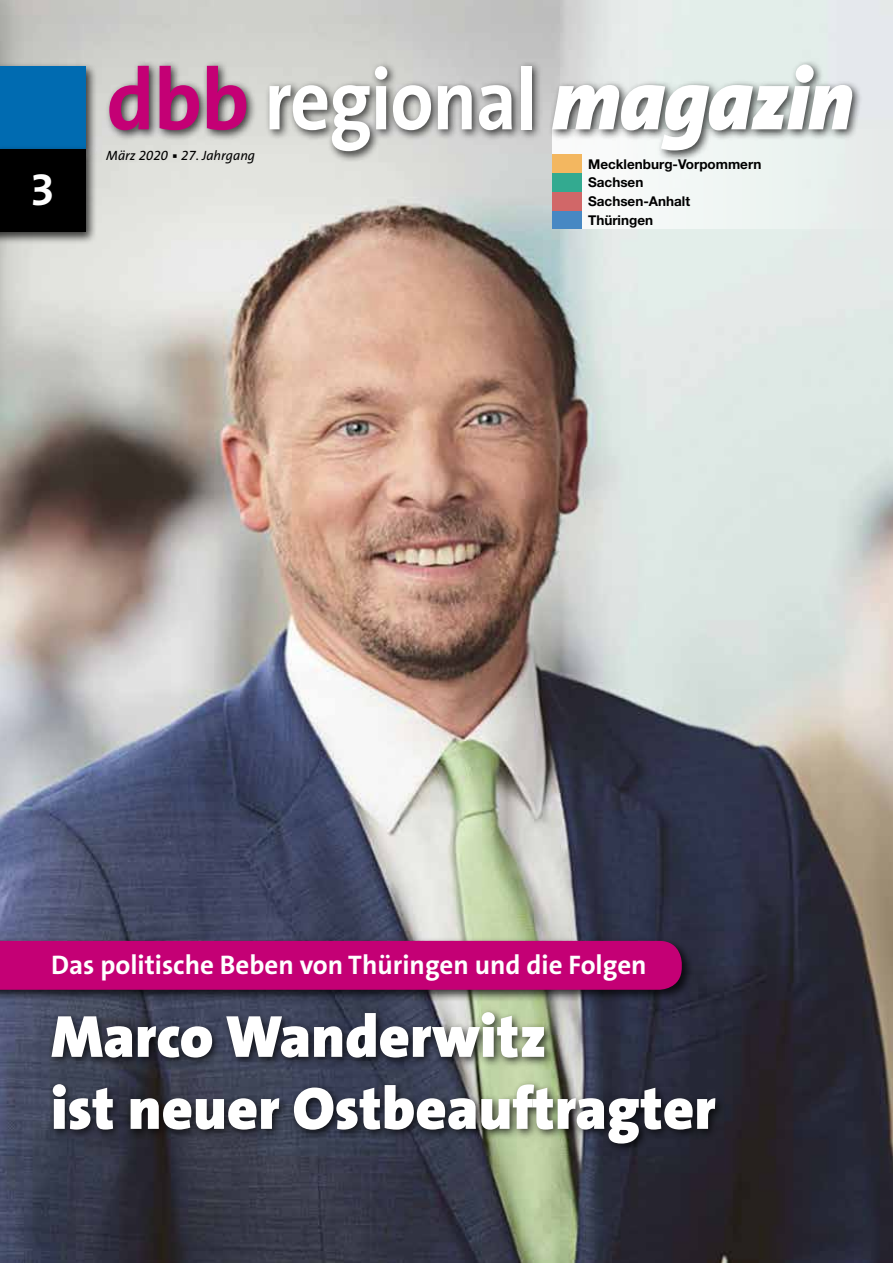
<style>
.page{position:relative;width:893px;height:1263px;background:#fff}
.page>*{position:absolute;margin:0;border:0;box-sizing:border-box;transform-origin:0 0}
.t1{font:700 87px "The Sans Os F";letter-spacing:-.015em;color:#fff;scale:.9 1}
.t2{font:900 60px/72px "The Sans Os F";color:#fff}
.t3{font:700 45px "The Sans Os F";color:#fff}
.t4{font:700 27px "The Sans Os F";color:#fff}
.t5{font:700 13.5px/18.6px "Helvetica Neue LT Std";color:#000}
.t6{font:italic 13.5px "The Sans Os F";color:#000}
.s1{color:#c40075}
.s2{font-weight:900;font-style:italic}
.s3{font-size:16.5px}
</style>
<div class="page">
<img style="left:0;top:0;width:893px;height:1263px">
<div style="left:552px;top:129px;width:341px;height:100px;background:#eef5f2"></div>
<div style="left:0;top:62px;width:98px;height:100px;background:#000;opacity:.75"></div>
<div style="left:0;top:66px;width:85px;height:83px;background:#006bb1"></div>
<div style="left:0;top:145px;width:98px;height:99px;background:#000;opacity:.75"></div>
<div style="left:0;top:149px;width:85px;height:83px;background:#000"></div>
<div style="left:105px;top:60px;width:758px;height:103px;background:#000;opacity:.75"></div>
<div style="left:552px;top:210px;width:30px;height:19px;background:#4788c3"></div>
<div style="left:552px;top:192px;width:30px;height:18px;background:#d16768"></div>
<div style="left:552px;top:173px;width:30px;height:19px;background:#33aa90"></div>
<div style="left:552px;top:154px;width:30px;height:19px;background:#f3b760"></div>
<div style="left:0;top:937px;width:694px;height:65px;background:#000;opacity:.75"></div>
<div style="left:0;top:941px;width:682px;height:49px;background:#c40075"></div>
<div style="left:47px;top:1007px;width:679px;height:147px;background:#000;opacity:.75"></div>
<h3 class="t3" style="left:30px;top:161px;width:26px">3</h3>
<h1 class="t1" style="left:106px;top:44px;width:832px"><span class="s1">dbb</span> regional <span class="s2">magazin</span></h1>
<p class="t6" style="left:106px;top:147px;width:150px">März 2020 <span class="s3">▪</span> 27. Jahrgang</p>
<p class="t5" style="left:588px;top:154px;width:175px">Mecklenburg-Vorpommern<br>Sachsen<br>Sachsen-Anhalt<br>Thüringen</p>
<h3 class="t4" style="left:51px;top:948px;width:597px">Das politische Beben von Thüringen und die Folgen</h3>
<h2 class="t2" style="left:51px;top:1001px;width:666px">Marco Wanderwitz<br>ist neuer Ostbeauftragter</h2>
</div>
